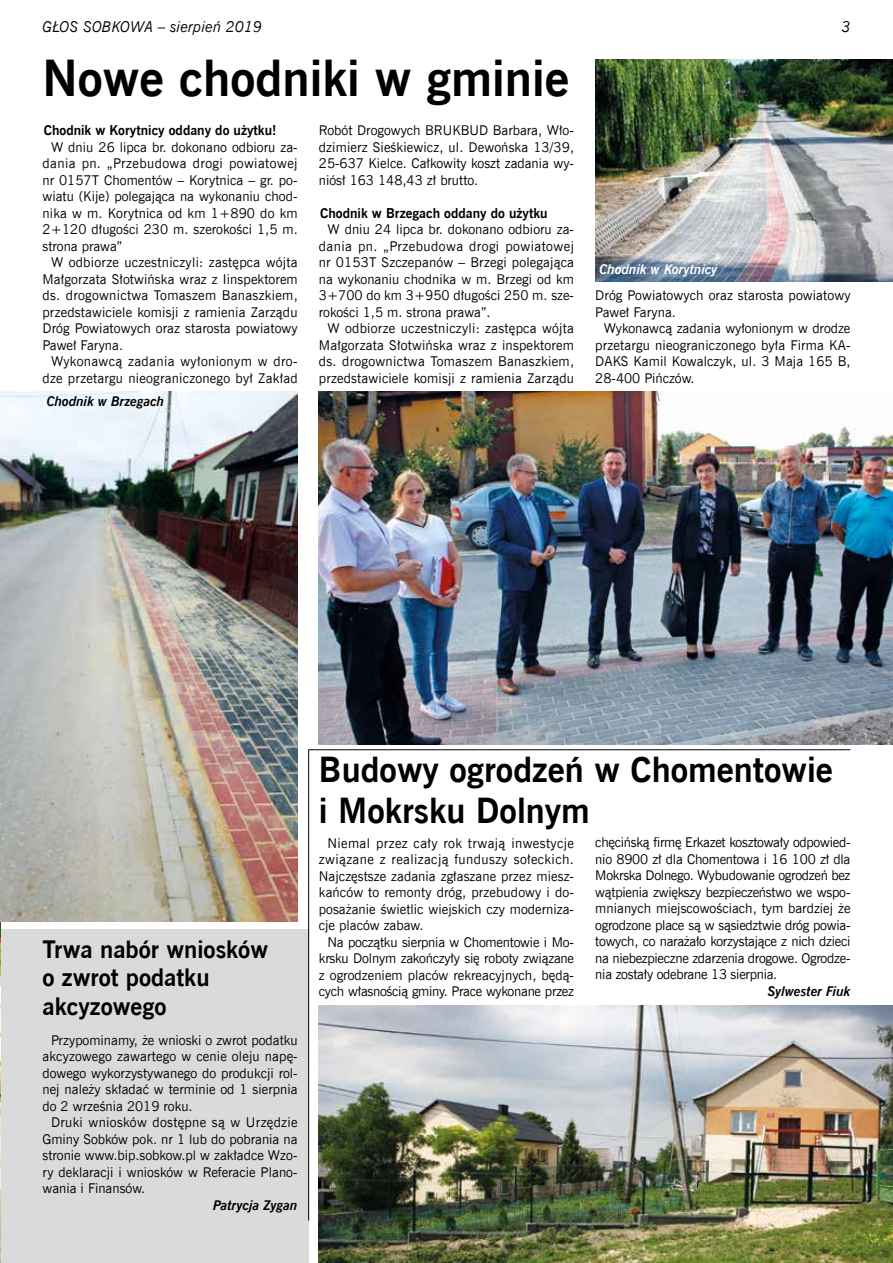
<style>
.page{position:relative;width:893px;height:1263px;background:#fff}
.page>*{position:absolute;margin:0;border:0;box-sizing:border-box;transform-origin:0 0}
.t1{font:700 49.5px "News Goth EU";color:#000}
.t2{font:700 34.5px/41.4px "News Goth EU";color:#000}
.t3{font:700 24px/28.8px "News Goth EU";color:#000}
.t4{font:italic 15px "News Goth EU";color:#000}
.t5{font:13.5px/16.5px "News Goth EU";color:#000;text-align:justify}
.t6{font:700 13.5px "News Goth EU";color:#000}
.t7{font:italic 700 13.5px "News Goth EU";color:#000}
.t8{font:italic 700 13.5px "News Goth EU";color:#fff}
</style>
<div class="page">
<div style="left:0;top:929px;width:308px;height:334px;background:#dadada"></div>
<img style="left:0;top:922px;width:1px;height:55px">
<img style="left:0;top:986px;width:1px;height:277px">
<img style="left:319px;top:1005px;width:574px;height:258px">
<img style="left:595px;top:60px;width:298px;height:222px">
<img style="left:0;top:392px;width:298px;height:530px">
<img style="left:319px;top:392px;width:574px;height:352px">
<hr style="left:308px;top:749px;width:542px;height:1px;background:#000">
<hr style="left:308px;top:750px;width:1px;height:470px;background:#000">
<p class="t4" style="left:43px;top:18px;width:221px">GŁOS SOBKOWA – sierpień 2019</p>
<p class="t4" style="left:841px;top:18px;width:11px">3</p>
<h1 class="t1" style="left:43px;top:47px;width:528px">Nowe chodniki w gminie</h1>
<p class="t6" style="left:44px;top:122px;width:234px">Chodnik w Korytnicy oddany do użytku!</p>
<p class="t5" style="left:43px;top:139px;width:257px;text-indent:9px">W dniu 26 lipca br. dokonano odbioru za&shy;dania pn. „Przebudowa drogi powiatowej nr 0157T Chomentów – Korytnica – gr. po&shy;wiatu (Kije) polegająca na wykonaniu chod&shy;nika w m. Korytnica od km 1+890 do km 2+120 długości 230 m. szerokości 1,5 m. strona prawa”</p>
<p class="t5" style="left:43px;top:255px;width:257px;text-indent:9px">W odbiorze uczestniczyli: zastępca wójta Małgorzata Słotwińska wraz z Iinspektorem ds. drogownictwa Tomaszem Banaszkiem, przedstawiciele komisji z ramienia Zarządu Dróg Powiatowych oraz starosta powiatowy Paweł Faryna.</p>
<p class="t5" style="left:43px;top:354px;width:257px;text-align:right">Wykonawcą zadania wyłonionym w dro&shy;dze przetargu nieograniczonego był Zakład</p>
<p class="t7" style="left:47px;top:393px;width:119px">Chodnik w Brzegach</p>
<p class="t5" style="left:319px;top:122px;width:257px">Robót Drogowych BRUKBUD Barbara, Wło&shy;dzimierz Sieśkiewicz, ul. Dewońska 13/39, 25-637 Kielce. Całkowity koszt zadania wy&shy;niósł 163 148,43 zł brutto.</p>
<p class="t6" style="left:320px;top:204px;width:229px">Chodnik w Brzegach oddany do użytku</p>
<p class="t5" style="left:319px;top:221px;width:257px;text-indent:9px">W dniu 24 lipca br. dokonano odbioru za&shy;dania pn. „Przebudowa drogi powiatowej nr 0153T Szczepanów – Brzegi polegająca na wykonaniu chodnika w m. Brzegi od km 3+700 do km 3+950 długości 250 m. sze&shy;rokości 1,5 m. strona prawa”.</p>
<p class="t5" style="left:319px;top:320px;width:257px;text-indent:9px">W odbiorze uczestniczyli: zastępca wójta Małgorzata Słotwińska wraz z inspektorem ds. drogownictwa Tomaszem Banaszkiem, przedstawiciele komisji z ramienia Zarządu</p>
<p class="t8" style="left:600px;top:261px;width:120px">Chodnik w Korytnicy</p>
<p class="t5" style="left:595px;top:287px;width:257px">Dróg Powiatowych oraz starosta powiatowy<br>Paweł Faryna.</p>
<p class="t5" style="left:595px;top:320px;width:257px;text-indent:9px">Wykonawcą zadania wyłonionym w drodze przetargu nieograniczonego była Firma KA-DAKS Kamil Kowalczyk, ul. 3 Maja 165 B, 28-400 Pińczów.</p>
<h3 class="t3" style="left:43px;top:935px;width:227px">Trwa nabór wniosków o zwrot podatku akcyzowego</h3>
<p class="t5" style="left:43px;top:1032px;width:257px;text-indent:9px">Przypominamy, że wnioski o zwrot podatku akcyzowego zawartego w cenie oleju napę&shy;dowego wykorzystywanego do produkcji rol&shy;nej należy składać w terminie od 1 sierpnia do 2 września 2019 roku.</p>
<p class="t5" style="left:43px;top:1114px;width:257px;text-indent:9px">Druki wniosków dostępne są w Urzędzie Gminy Sobków pok. nr 1 lub do pobrania na stronie www.bip.sobkow.pl w zakładce Wzo&shy;ry deklaracji i wniosków w Referacie Plano&shy;wania i Finansów.</p>
<p class="t7" style="left:213px;top:1196px;width:86px">Patrycja Zygan</p>
<h2 class="t2" style="left:319px;top:750px;width:515px">Budowy ogrodzeń w Chomentowie i Mokrsku Dolnym</h2>
<p class="t5" style="left:319px;top:835px;width:257px;text-indent:9px">Niemal przez cały rok trwają inwestycje związane z realizacją funduszy sołeckich.<br>Najczęstsze zadania zgłaszane przez miesz&shy;kańców to remonty dróg, przebudowy i do&shy;posażanie świetlic wiejskich czy moderniza&shy;cje placów zabaw.</p>
<p class="t5" style="left:319px;top:934px;width:257px;text-indent:9px">Na początku sierpnia w Chomentowie i Mo&shy;krsku Dolnym zakończyły się roboty związane z ogrodzeniem placów rekreacyjnych, będą&shy;cych własnością gminy. Prace wykonane przez</p>
<p class="t5" style="left:595px;top:835px;width:257px">chęcińską firmę Erkazet kosztowały odpowied&shy;nio 8900 zł dla Chomentowa i 16 100 zł dla Mokrska Dolnego. Wybudowanie ogrodzeń bez wątpienia zwiększy bezpieczeństwo we wspo&shy;mnianych miejscowościach, tym bardziej że ogrodzone place są w sąsiedztwie dróg powia&shy;towych, co narażało korzystające z nich dzieci na niebezpieczne zdarzenia drogowe. Ogrodze&shy;nia zostały odebrane 13 sierpnia.</p>
<p class="t7" style="left:767px;top:983px;width:84px">Sylwester Fiuk</p>
</div>
